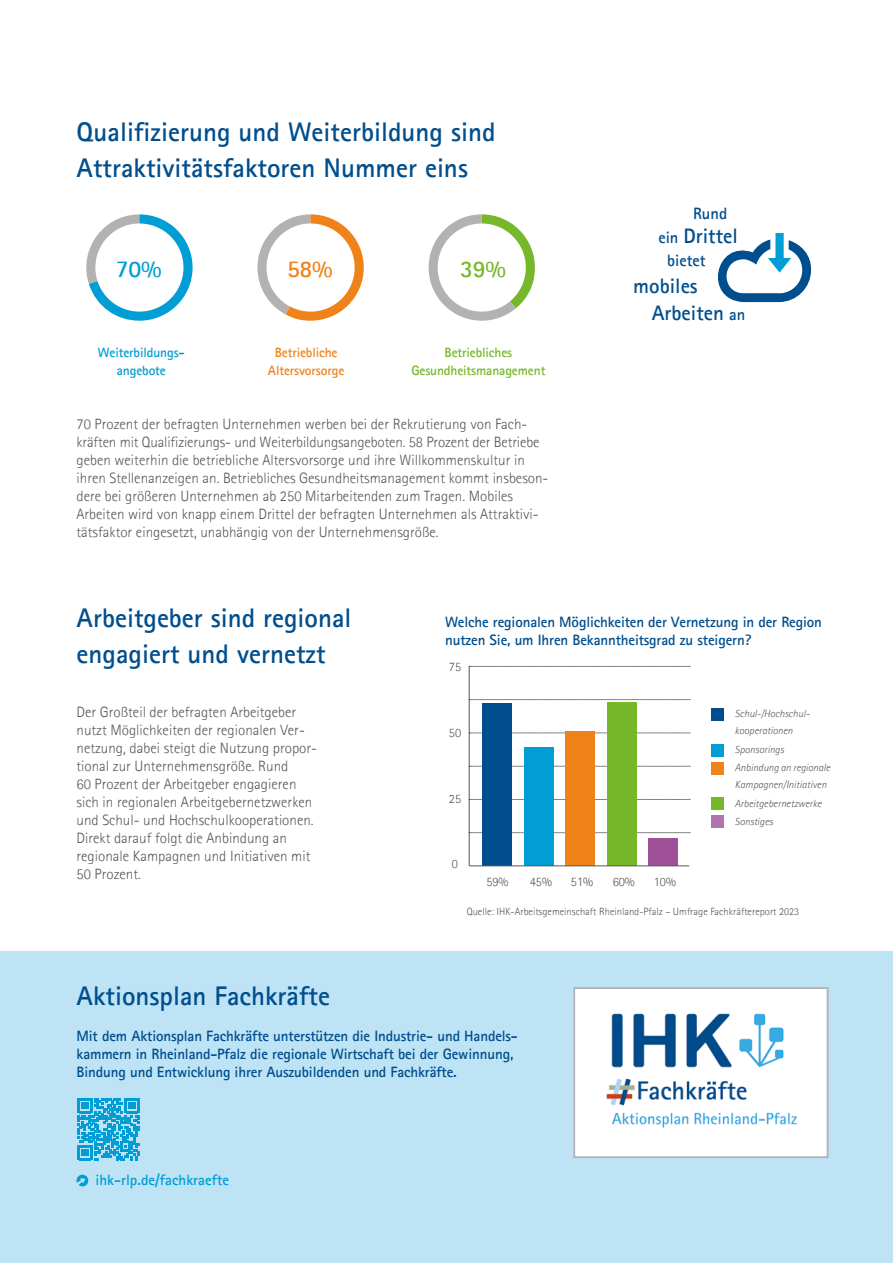
<style>
.page{position:relative;width:893px;height:1263px;background:#fff}
.page>*{position:absolute;margin:0;border:0;box-sizing:border-box;transform-origin:0 0}
.t1{font:700 27px/36px "Agfa Rotis Sans Serif";color:#004e8d}
.t2{font:700 24px "Agfa Rotis Sans Serif";color:#009ed4}
.t3{font:700 24px "Agfa Rotis Sans Serif";color:#f0821a}
.t4{font:700 24px "Agfa Rotis Sans Serif";color:#76b82a}
.t5{font:700 21px/27px "Agfa Rotis Sans Serif";color:#004e8d}
.t6{font:700 16.5px "Agfa Rotis Sans Serif";color:#004e8d}
.t7{font:300 15px/18px "Agfa Rotis Sans Serif";color:#575756}
.t8{font:700 15px/18px "Agfa Rotis Sans Serif";letter-spacing:-.01em;color:#004e8d}
.t9{font:700 15px "Agfa Rotis Sans Serif";color:#009ed4}
.t10{font:700 13.5px "Agfa Rotis Sans Serif";letter-spacing:-.01em;color:#76b82a}
.t11{font:700 13.5px "Agfa Rotis Sans Serif";letter-spacing:-.01em;color:#f0821a}
.t12{font:700 13.5px "Agfa Rotis Sans Serif";letter-spacing:-.01em;color:#009ed4}
.t13{font:300 12.75px "Agfa Rotis Sans Serif";color:#575756}
.t14{font:italic 300 10.5px/18px "Agfa Rotis Sans Serif";color:#575756}
.t15{font:300 10.5px "Agfa Rotis Sans Serif";color:#575756}
.s1{font-size:16.5px}
</style>
<div class="page">
<div style="left:0;top:951px;width:893px;height:312px;background:#bde3f5"></div>
<hr style="left:469px;top:666px;width:1px;height:200px;background:#575756">
<svg style="left:470px;top:699px;width:220px;height:1px"></svg>
<svg style="left:470px;top:666px;width:220px;height:1px"></svg>
<div style="left:711px;top:816px;width:13px;height:12px;background:#b074ae"></div>
<div style="left:711px;top:797px;width:13px;height:13px;background:#76b82a"></div>
<div style="left:711px;top:744px;width:13px;height:12px;background:#009ed4"></div>
<div style="left:711px;top:762px;width:13px;height:13px;background:#f0821a"></div>
<div style="left:711px;top:708px;width:13px;height:12px;background:#004e8d"></div>
<svg style="left:86px;top:214px;width:107px;height:107px"></svg>
<div style="left:95px;top:223px;width:88px;height:89px;background:#fff;border-radius:50%"></div>
<svg style="left:428px;top:214px;width:107px;height:107px"></svg>
<div style="left:438px;top:223px;width:88px;height:89px;background:#fff;border-radius:50%"></div>
<svg style="left:257px;top:214px;width:107px;height:107px"></svg>
<div style="left:267px;top:223px;width:88px;height:89px;background:#fff;border-radius:50%"></div>
<svg style="left:718px;top:233px;width:93px;height:69px"></svg>
<svg style="left:470px;top:799px;width:220px;height:1px"></svg>
<svg style="left:470px;top:832px;width:220px;height:1px"></svg>
<svg style="left:469px;top:733px;width:221px;height:1px"></svg>
<svg style="left:470px;top:766px;width:220px;height:1px"></svg>
<div style="left:482px;top:704px;width:30px;height:162px;background:#004e8d"></div>
<div style="left:524px;top:747px;width:30px;height:119px;background:#009ed4"></div>
<div style="left:565px;top:731px;width:30px;height:135px;background:#f0821a"></div>
<div style="left:607px;top:703px;width:30px;height:163px;background:#76b82a"></div>
<div style="left:648px;top:839px;width:30px;height:27px;background:#9f5198"></div>
<hr style="left:469px;top:865px;width:220px;height:1px;background:#575756">
<img style="left:576px;top:990px;width:249px;height:165px">
<div style="left:573px;top:987px;width:255px;height:171px;border:2px solid #b3b2b2"></div>
<svg style="left:77px;top:1098px;width:62px;height:62px"></svg>
<svg style="left:77px;top:1175px;width:11px;height:12px"></svg>
<p class="t1" style="left:77px;top:114px;width:420px">Qualifizierung und Weiterbildung sind<br>Attraktivitätsfaktoren Nummer eins</p>
<p class="t2" style="left:116px;top:253px;width:47px">70%</p>
<p class="t3" style="left:287px;top:253px;width:47px">58%</p>
<p class="t4" style="left:460px;top:253px;width:47px">39%</p>
<p class="t12" style="left:98px;top:344px;width:88px">Weiterbildungs-</p>
<p class="t11" style="left:275px;top:344px;width:64px">Betriebliche</p>
<p class="t10" style="left:445px;top:344px;width:69px">Betriebliches</p>
<p class="t12" style="left:117px;top:362px;width:51px">angebote</p>
<p class="t11" style="left:268px;top:362px;width:78px">Altersvorsorge</p>
<p class="t10" style="left:411px;top:362px;width:136px">Gesundheitsmanagement</p>
<p class="t7" style="left:77px;top:415px;width:473px">70 Prozent der befragten Unternehmen werben bei der Rekrutierung von Fach&shy;kräften mit Qualifizierungs- und Weiterbildungsangeboten. 58 Prozent der Betriebe geben weiterhin die betriebliche Altersvorsorge und ihre Willkommenskultur in ihren Stellenanzeigen an. Betriebliches Gesundheitsmanagement kommt insbeson&shy;dere bei größeren Unternehmen ab 250 Mitarbeitenden zum Tragen. Mobiles Arbeiten wird von knapp einem Drittel der befragten Unternehmen als Attraktivi&shy;tätsfaktor eingesetzt, unabhängig von der Unternehmensgröße.</p>
<p class="t6" style="left:693px;top:203px;width:36px">Rund</p>
<p class="t5" style="left:658px;top:222px;width:81px"><span class="s1">ein</span> Drittel</p>
<p class="t6" style="left:667px;top:250px;width:40px">bietet</p>
<p class="t5" style="left:652px;top:272px;width:95px;text-indent:-18px">mobiles<br>Arbeiten <span class="s1">an</span></p>
<p class="t1" style="left:77px;top:600px;width:277px">Arbeitgeber sind regional</p>
<p class="t8" style="left:445px;top:613px;width:378px">Welche regionalen Möglichkeiten der Vernetzung in der Region nutzen Sie, um Ihren Bekanntheitsgrad zu steigern?</p>
<p class="t1" style="left:77px;top:636px;width:250px">engagiert und vernetzt</p>
<p class="t13" style="left:449px;top:659px;width:14px">75</p>
<p class="t7" style="left:77px;top:703px;width:230px">Der Großteil der befragten Arbeitgeber nutzt Möglichkeiten der regionalen Ver-</p>
<p class="t7" style="left:77px;top:739px;width:242px">netzung, dabei steigt die Nutzung propor&shy;tional zur Unternehmensgröße. Rund<br>60 Prozent der Arbeitgeber engagieren sich in regionalen Arbeitgebernetzwerken</p>
<p class="t7" style="left:77px;top:811px;width:239px">und Schul- und Hochschulkooperationen.<br>Direkt darauf folgt die Anbindung an regionale Kampagnen und Initiativen mit</p>
<p class="t7" style="left:77px;top:865px;width:66px">50 Prozent.</p>
<p class="t13" style="left:449px;top:725px;width:14px">50</p>
<p class="t13" style="left:449px;top:791px;width:14px">25</p>
<p class="t13" style="left:452px;top:856px;width:8px">0</p>
<p class="t13" style="left:486px;top:874px;width:24px">59%</p>
<p class="t13" style="left:530px;top:874px;width:24px">45%</p>
<p class="t13" style="left:571px;top:874px;width:24px">51%</p>
<p class="t13" style="left:613px;top:874px;width:24px">60%</p>
<p class="t13" style="left:654px;top:874px;width:24px">10%</p>
<p class="t14" style="left:735px;top:706px;width:76px;line-height:16.5px">Schul-/Hochschul&shy;kooperationen</p>
<p class="t14" style="left:735px;top:741px;width:97px">Sponsorings<br>Anbindung an regionale</p>
<p class="t14" style="left:735px;top:775px;width:93px">Kampagnen/Initiativen</p>
<p class="t14" style="left:735px;top:795px;width:88px">Arbeitgebernetzwerke<br>Sonstiges</p>
<p class="t15" style="left:467px;top:905px;width:334px">Quelle: IHK-Arbeitsgemeinschaft Rheinland-Pfalz – Umfrage Fachkräftereport 2023</p>
<p class="t1" style="left:77px;top:978px;width:255px">Aktionsplan Fachkräfte</p>
<p class="t8" style="left:77px;top:1027px;width:443px">Mit dem Aktionsplan Fachkräfte unterstützen die Industrie- und Handels&shy;kammern in Rheinland-Pfalz die regionale Wirtschaft bei der Gewinnung,<br>Bindung und Entwicklung ihrer Auszubildenden und Fachkräfte.</p>
<p class="t9" style="left:96px;top:1171px;width:135px">ihk-rlp.de/fachkraefte</p>
</div>
